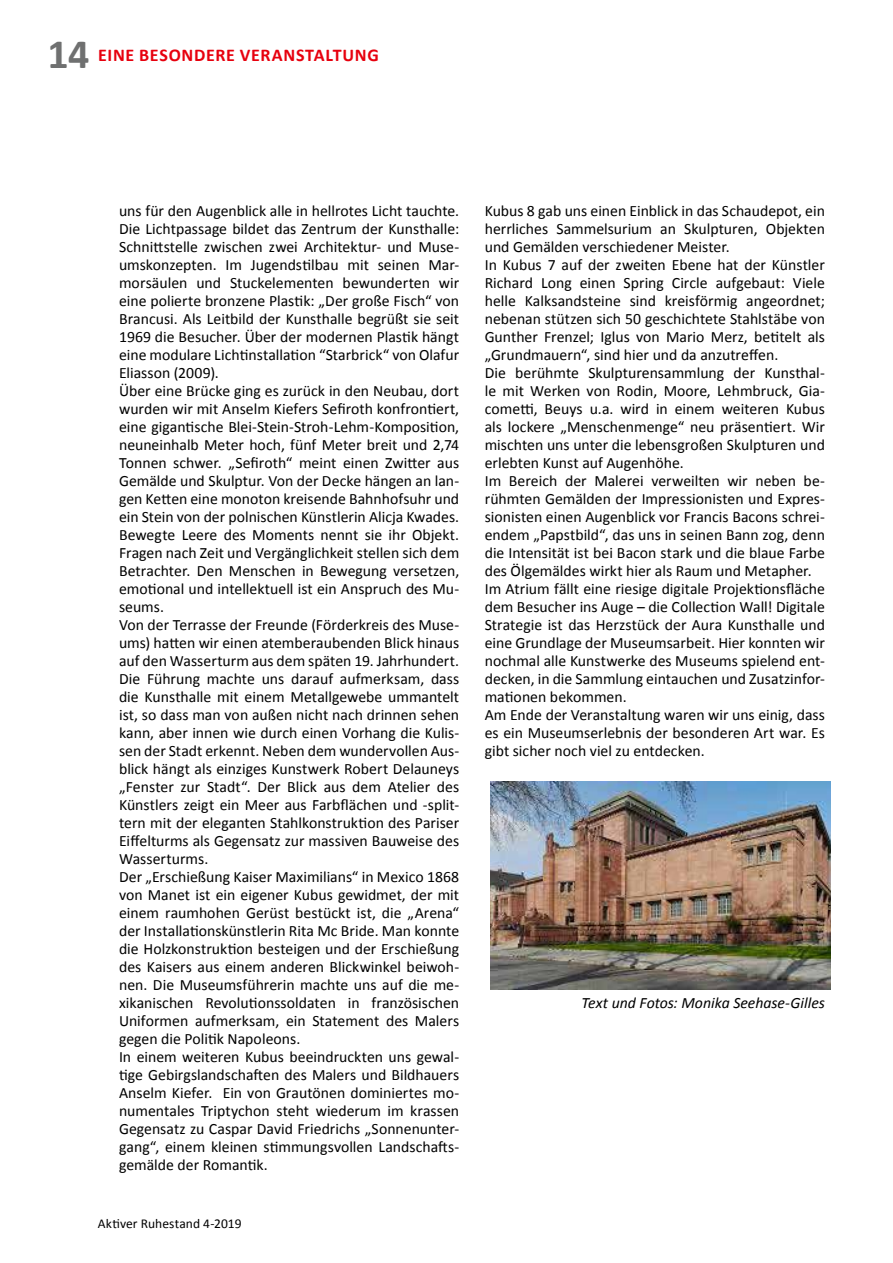
<style>
.page{position:relative;width:893px;height:1263px;background:#fff}
.page>*{position:absolute;margin:0;border:0;box-sizing:border-box;transform-origin:0 0}
.t1{font:700 42px "Calibri";color:#6f7070}
.t2{font:700 18px "Calibri";letter-spacing:.04em;color:#e7000e}
.t3{font:15.75px/18px "Calibri";color:#000}
.t4{font:italic 15.75px "Calibri";color:#000}
.t5{font:13.5px "Calibri";letter-spacing:.005em;color:#000}
</style>
<div class="page">
<img style="left:490px;top:781px;width:341px;height:208px">
<h1 class="t1" style="left:47px;top:27px;width:43px">14</h1>
<p class="t2" style="left:98px;top:44px;width:282px">EINE BESONDERE VERANSTALTUNG</p>
<p class="t3" style="left:119px;top:202px;width:342px">uns für den Augenblick alle in hellrotes Licht tauchte.<br>Die Lichtpassage bildet das Zentrum der Kunsthalle:<br>Schnittstelle zwischen zwei Architektur- und Muse&shy;umskonzepten. Im Jugendstilbau mit seinen Mar&shy;morsäulen und Stuckelementen bewunderten wir eine polierte bronzene Plastik: „Der große Fisch“ von Brancusi. Als Leitbild der Kunsthalle begrüßt sie seit 1969 die Besucher. Über der modernen Plastik hängt eine modulare Lichtinstallation “Starbrick“ von Olafur Eliasson (2009).<br>Über eine Brücke ging es zurück in den Neubau, dort wurden wir mit Anselm Kiefers Sefiroth konfrontiert, eine gigantische Blei-Stein-Stroh-Lehm-Komposition, neuneinhalb Meter hoch, fünf Meter breit und 2,74<br>Tonnen schwer. „Sefiroth“ meint einen Zwitter aus Gemälde und Skulptur. Von der Decke hängen an lan&shy;gen Ketten eine monoton kreisende Bahnhofsuhr und ein Stein von der polnischen Künstlerin Alicja Kwades.<br>Bewegte Leere des Moments nennt sie ihr Objekt.<br>Fragen nach Zeit und Vergänglichkeit stellen sich dem Betrachter. Den Menschen in Bewegung versetzen, emotional und intellektuell ist ein Anspruch des Mu&shy;seums.<br>Von der Terrasse der Freunde (Förderkreis des Muse&shy;ums) hatten wir einen atemberaubenden Blick hinaus auf den Wasserturm aus dem späten 19. Jahrhundert.<br>Die Führung machte uns darauf aufmerksam, dass die Kunsthalle mit einem Metallgewebe ummantelt ist, so dass man von außen nicht nach drinnen sehen kann, aber innen wie durch einen Vorhang die Kulis&shy;sen der Stadt erkennt. Neben dem wundervollen Aus&shy;blick hängt als einziges Kunstwerk Robert Delauneys „Fenster zur Stadt“. Der Blick aus dem Atelier des Künstlers zeigt ein Meer aus Farbflächen und -split&shy;tern mit der eleganten Stahlkonstruktion des Pariser Eiffelturms als Gegensatz zur massiven Bauweise des Wasserturms.<br>Der „Erschießung Kaiser Maximilians“ in Mexico 1868 von Manet ist ein eigener Kubus gewidmet, der mit einem raumhohen Gerüst bestückt ist, die „Arena“ der Installationskünstlerin Rita Mc Bride. Man konnte die Holzkonstruktion besteigen und der Erschießung des Kaisers aus einem anderen Blickwinkel beiwoh&shy;nen. Die Museumsführerin machte uns auf die me&shy;xikanischen Revolutionssoldaten in französischen Uniformen aufmerksam, ein Statement des Malers gegen die Politik Napoleons.<br>In einem weiteren Kubus beeindruckten uns gewal&shy;tige Gebirgslandschaften des Malers und Bildhauers Anselm Kiefer. Ein von Grautönen dominiertes mo&shy;numentales Triptychon steht wiederum im krassen Gegensatz zu Caspar David Friedrichs „Sonnenunter&shy;gang“, einem kleinen stimmungsvollen Landschafts&shy;gemälde der Romantik.</p>
<p class="t3" style="left:485px;top:202px;width:342px">Kubus 8 gab uns einen Einblick in das Schaudepot, ein herrliches Sammelsurium an Skulpturen, Objekten und Gemälden verschiedener Meister.<br>In Kubus 7 auf der zweiten Ebene hat der Künstler Richard Long einen Spring Circle aufgebaut: Viele helle Kalksandsteine sind kreisförmig angeordnet; nebenan stützen sich 50 geschichtete Stahlstäbe von Gunther Frenzel; Iglus von Mario Merz, betitelt als „Grundmauern“, sind hier und da anzutreffen.<br>Die berühmte Skulpturensammlung der Kunsthal&shy;le mit Werken von Rodin, Moore, Lehmbruck, Gia&shy;cometti, Beuys u.a. wird in einem weiteren Kubus als lockere „Menschenmenge“ neu präsentiert. Wir mischten uns unter die lebensgroßen Skulpturen und erlebten Kunst auf Augenhöhe.<br>Im Bereich der Malerei verweilten wir neben be&shy;rühmten Gemälden der Impressionisten und Expres&shy;sionisten einen Augenblick vor Francis Bacons schrei&shy;endem „Papstbild“, das uns in seinen Bann zog, denn die Intensität ist bei Bacon stark und die blaue Farbe des Ölgemäldes wirkt hier als Raum und Metapher.<br>Im Atrium fällt eine riesige digitale Projektionsfläche dem Besucher ins Auge – die Collection Wall! Digitale Strategie ist das Herzstück der Aura Kunsthalle und eine Grundlage der Museumsarbeit. Hier konnten wir nochmal alle Kunstwerke des Museums spielend ent&shy;decken, in die Sammlung eintauchen und Zusatzinfor&shy;mationen bekommen.<br>Am Ende der Veranstaltung waren wir uns einig, dass es ein Museumserlebnis der besonderen Art war. Es gibt sicher noch viel zu entdecken.</p>
<p class="t4" style="left:581px;top:992px;width:245px">Text und Fotos: Monika Seehase-Gilles</p>
<p class="t5" style="left:98px;top:1215px;width:145px">Aktiver Ruhestand 4-2019</p>
</div>
